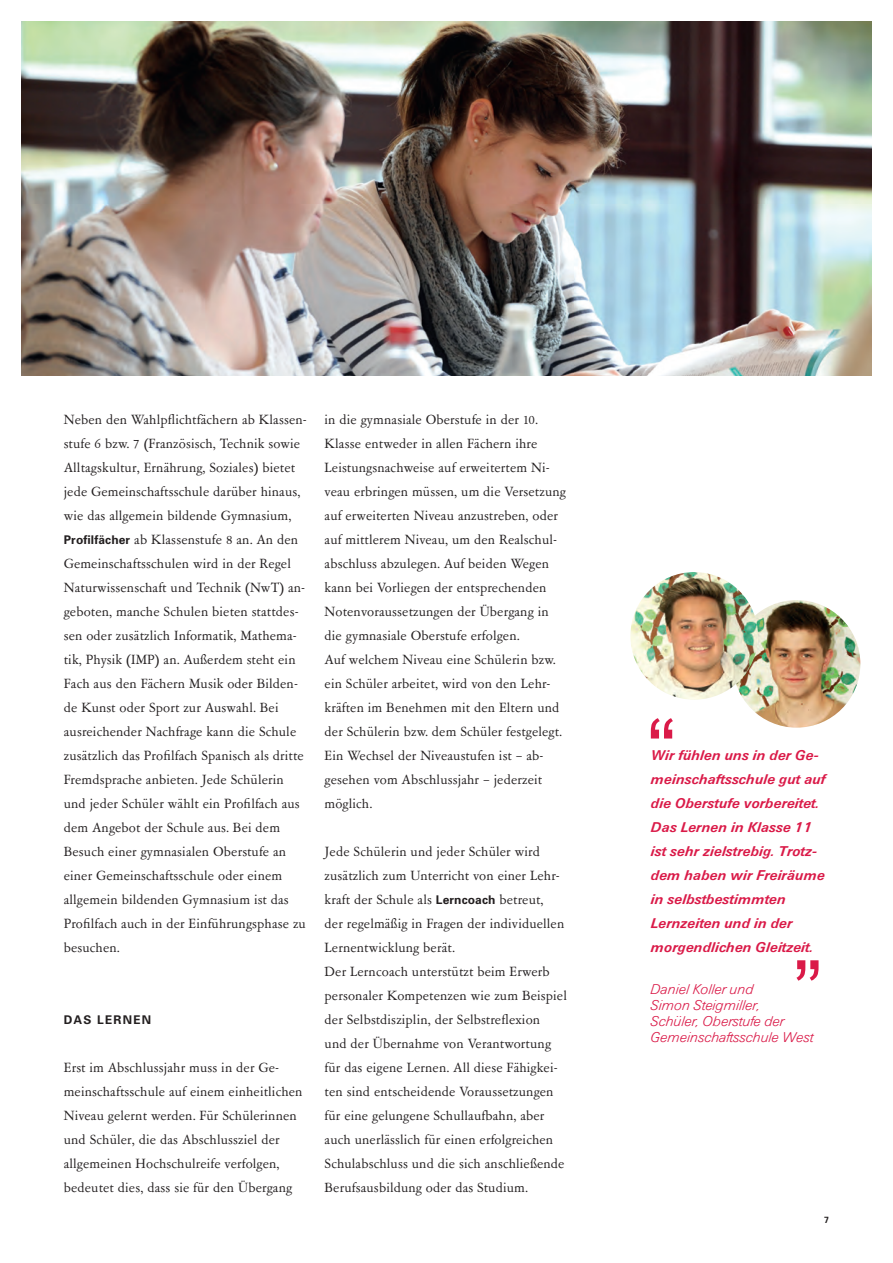
<style>
.page{position:relative;width:893px;height:1263px;background:#fff}
.page>*{position:absolute;margin:0;border:0;box-sizing:border-box;transform-origin:0 0}
.t1{font:87px "Arial";color:#da1a48}
.t2{font:15px/24px "Garamont Amst SB";letter-spacing:.01em;color:#231f20}
.t3{font:13.5px/24px "Univers 66 Bold Ita";color:#da1a48}
.t4{font:13.5px/16.2px "Univers 46 Light Ita";color:#da1a48}
.t5{font:700 12px "Univers";letter-spacing:.1em;color:#231f20}
.t6{font:700 9px "Univers";color:#231f20}
.s1{font-family:"Univers";font-weight:700;font-size:12px}
</style>
<div class="page">
<img style="left:21px;top:21px;width:851px;height:355px">
<img style="left:733px;top:600px;width:127px;height:128px;border-radius:64px">
<img style="left:630px;top:572px;width:128px;height:128px;border-radius:64px">
<p class="t2" style="left:64px;top:408px;width:245px">Neben den Wahlpflichtfächern ab Klassen&shy;stufe 6 bzw. 7 (Französisch, Technik sowie Alltagskultur, Ernährung, Soziales) bietet jede Gemeinschaftsschule darüber hinaus, wie das allgemein bildende Gymnasium, <span class="s1">Profilfächer</span> ab Klassenstufe 8 an. An den Gemeinschaftsschulen wird in der Regel Naturwissenschaft und Technik (NwT) an&shy;geboten, manche Schulen bieten stattdes&shy;sen oder zusätzlich Informatik, Mathema&shy;tik, Physik (IMP) an. Außerdem steht ein Fach aus den Fächern Musik oder Bilden&shy;de Kunst oder Sport zur Auswahl. Bei ausreichender Nachfrage kann die Schule zusätzlich das Profilfach Spanisch als dritte Fremdsprache anbieten. Jede Schülerin und jeder Schüler wählt ein Profilfach aus dem Angebot der Schule aus. Bei dem Besuch einer gymnasialen Oberstufe an einer Gemeinschaftsschule oder einem allgemein bildenden Gymnasium ist das Profilfach auch in der Einführungsphase zu besuchen.</p>
<p class="t5" style="left:64px;top:1012px;width:89px">Das Lernen</p>
<p class="t2" style="left:64px;top:1056px;width:240px">Erst im Abschlussjahr muss in der Ge&shy;meinschaftsschule auf einem einheitlichen Niveau gelernt werden. Für Schülerinnen und Schüler, die das Abschlussziel der allgemeinen Hochschulreife verfolgen, bedeutet dies, dass sie für den Übergang</p>
<p class="t2" style="left:325px;top:408px;width:243px">in die gymnasiale Oberstufe in der 10.<br>Klasse entweder in allen Fächern ihre Leistungsnachweise auf erweitertem Ni&shy;veau erbringen müssen, um die Versetzung auf erweiterten Niveau anzustreben, oder auf mittlerem Niveau, um den Realschul&shy;abschluss abzulegen. Auf beiden Wegen kann bei Vorliegen der entsprechenden Notenvoraussetzungen der Übergang in die gymnasiale Oberstufe erfolgen.<br>Auf welchem Niveau eine Schülerin bzw. ein Schüler arbeitet, wird von den Lehr&shy;kräften im Benehmen mit den Eltern und der Schülerin bzw. dem Schüler festgelegt.<br>Ein Wechsel der Niveaustufen ist – ab&shy;gesehen vom Abschlussjahr – jederzeit möglich.</p>
<p class="t2" style="left:325px;top:840px;width:244px">Jede Schülerin und jeder Schüler wird zusätzlich zum Unterricht von einer Lehr&shy;kraft der Schule als <span class="s1">Lerncoach</span> betreut,<br>der regelmäßig in Fragen der individuellen Lernentwicklung berät.<br>Der Lerncoach unterstützt beim Erwerb personaler Kompetenzen wie zum Beispiel der Selbstdisziplin, der Selbstreflexion<br>und der Übernahme von Verantwortung für das eigene Lernen. All diese Fähigkei&shy;ten sind entscheidende Voraussetzungen für eine gelungene Schullaufbahn, aber auch unerlässlich für einen erfolgreichen Schulabschluss und die sich anschließende Berufsausbildung oder das Studium.</p>
<h1 class="t1" style="left:676px;top:817px;width:30px;rotate:-180deg">„</h1>
<p class="t3" style="left:651px;top:743px;width:176px">Wir fühlen uns in der Ge&shy;meinschaftsschule gut auf die Oberstufe vorbereitet.<br>Das Lernen in Klasse 11 ist sehr zielstrebig. Trotz&shy;dem haben wir Freiräume in selbstbestimmten<br>Lernzeiten und in der morgendlichen Gleitzeit.</p>
<p class="t4" style="left:651px;top:981px;width:164px">Daniel Koller und<br>Simon Steigmiller,<br>Schüler, Oberstufe der<br>Gemeinschaftsschule West</p>
<h1 class="t1" style="left:793px;top:882px;width:30px">„</h1>
<p class="t6" style="left:824px;top:1214px;width:7px">7</p>
</div>
